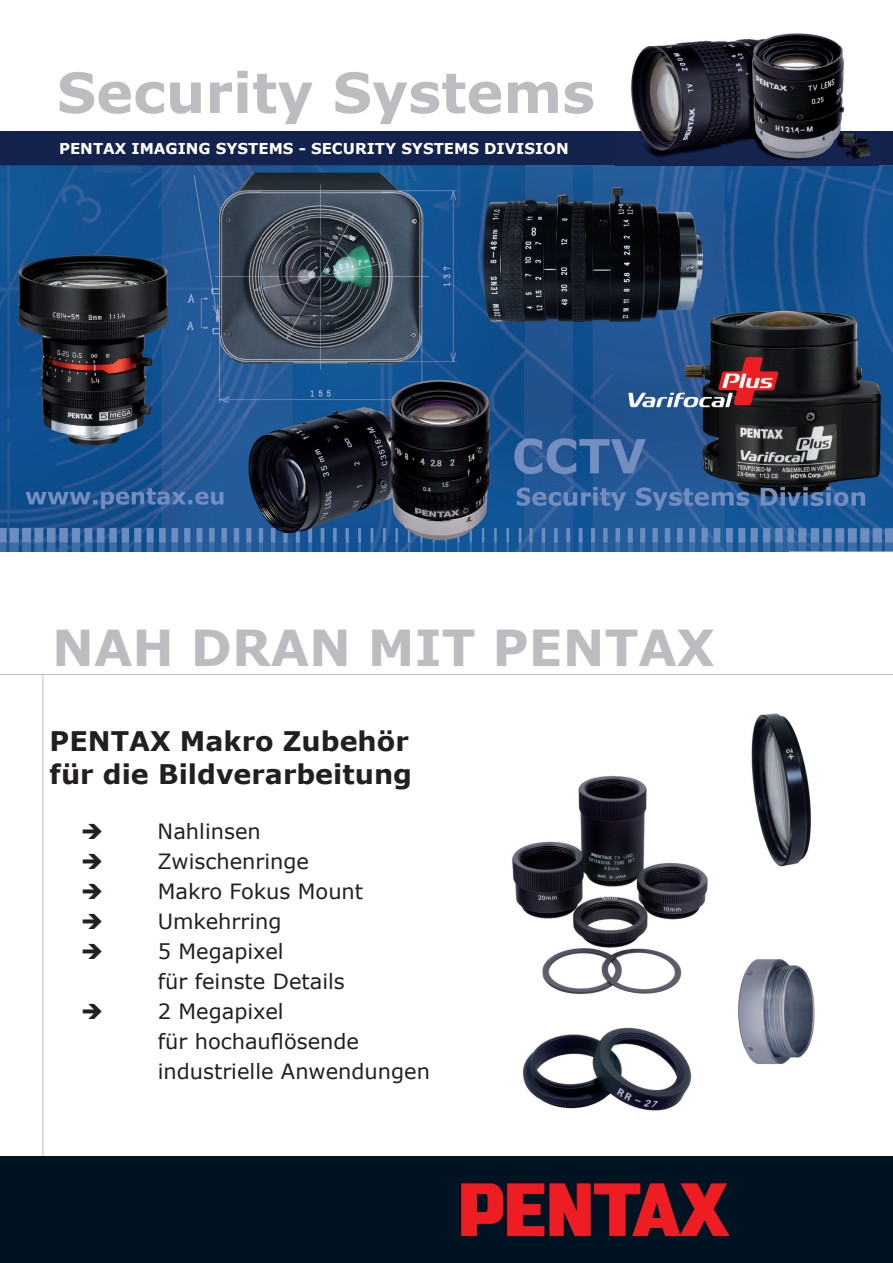
<style>
.page{position:relative;width:893px;height:1263px;background:#fff}
.page>*{position:absolute;margin:0;border:0;box-sizing:border-box;transform-origin:0 0}
.t1{font:700 55.65px "Verdana";color:#bcbdc0}
.t2{font:700 49.5px "Verdana";color:#bcbdc0}
.t3{font:700 27px/32.4px "Verdana";color:#231f20}
.t4{font:21px/30px "Verdana";color:#231f20}
.t5{font:700 15px "Verdana";color:#fff}
</style>
<div class="page">
<hr style="left:43px;top:675px;width:1px;height:510px;background:#bcbdc0">
<div style="left:0;top:1157px;width:893px;height:106px;background:#001322"></div>
<hr style="left:0;top:674px;width:893px;height:1px;background:#bcbdc0">
<svg style="left:550px;top:1183px;width:179px;height:53px"></svg>
<svg style="left:461px;top:1183px;width:83px;height:53px"></svg>
<img style="left:0;top:165px;width:893px;height:387px">
<div style="left:0;top:132px;width:893px;height:33px;background:#14234e"></div>
<img style="left:614px;top:33px;width:264px;height:147px">
<img style="left:614px;top:132px;width:264px;height:1px">
<img style="left:614px;top:165px;width:264px;height:1px">
<img style="left:751px;top:713px;width:60px;height:154px">
<img style="left:512px;top:775px;width:196px;height:220px">
<img style="left:738px;top:959px;width:77px;height:106px">
<img style="left:522px;top:1027px;width:170px;height:84px">
<h1 class="t1" style="left:57px;top:57px;width:540px">Security Systems</h1>
<p class="t5" style="left:59px;top:139px;width:511px">PENTAX IMAGING SYSTEMS - SECURITY SYSTEMS DIVISION</p>
<h2 class="t2" style="left:52px;top:617px;width:664px">NAH DRAN MIT PENTAX</h2>
<p class="t3" style="left:50px;top:724px;width:364px">PENTAX Makro Zubehör für die Bildverarbeitung</p>
<p class="t4" style="left:158px;top:816px;width:105px">Nahlinsen</p>
<p class="t4" style="left:158px;top:846px;width:153px">Zwischenringe</p>
<p class="t4" style="left:158px;top:876px;width:207px">Makro Fokus Mount</p>
<p class="t4" style="left:158px;top:906px;width:125px">Umkehrring</p>
<p class="t4" style="left:158px;top:936px;width:189px">5 Megapixel<br>für feinste Details</p>
<p class="t4" style="left:158px;top:996px;width:274px">2 Megapixel<br>für hochauflösende industrielle Anwendungen</p>
</div>
